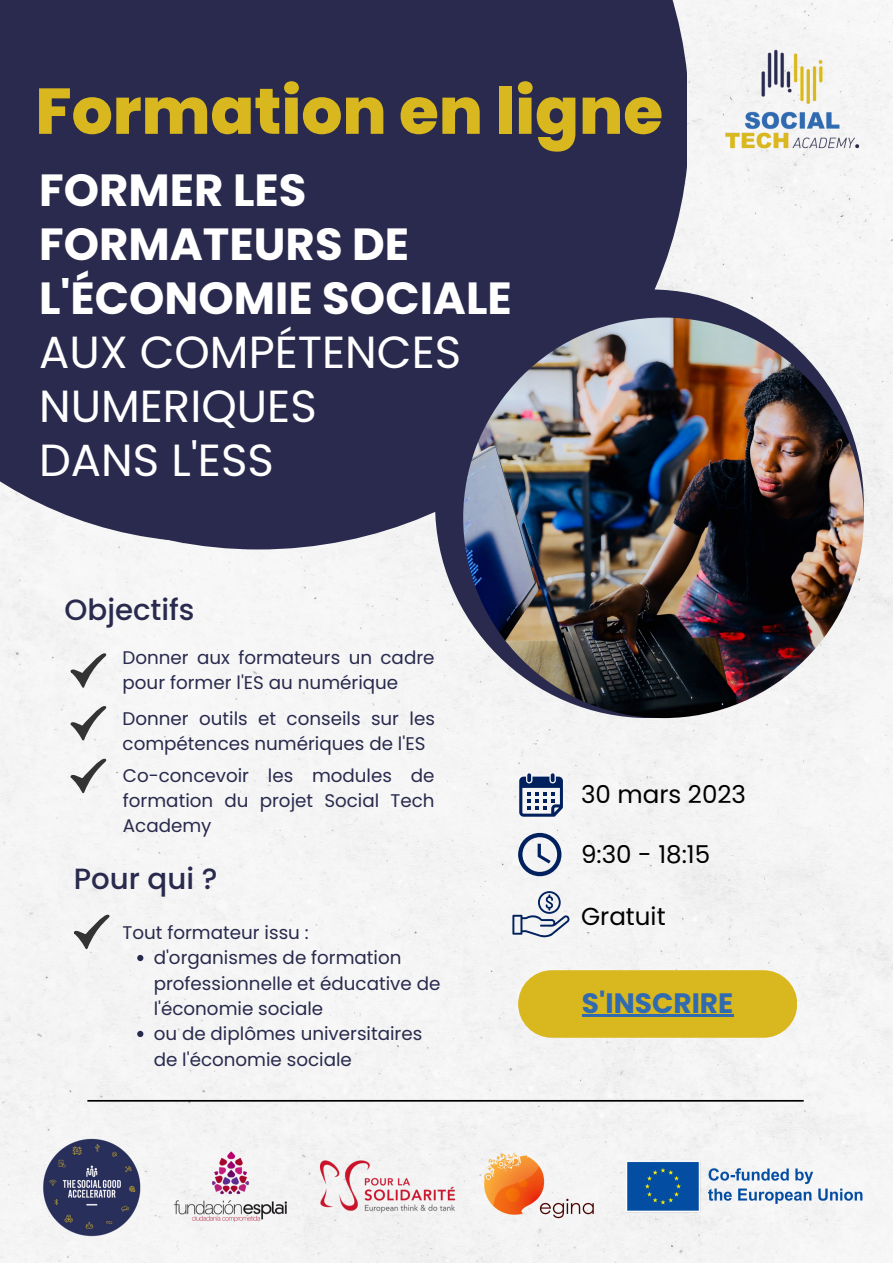
<style>
.page{position:relative;width:893px;height:1263px;background:#f4f4f4}
.page>*{position:absolute;margin:0;border:0;box-sizing:border-box;transform-origin:0 0}
.t1{font:800 64.5px "Poppins";color:#d9b81f}
.t2{font:700 45px/54px "Poppins";color:#fff}
.t3{font:45px/54px "Poppins";color:#fff}
.t4{font:500 29.25px "Poppins";color:#292a4d}
.t5{font:700 28.05px "Poppins";color:#306ab0}
.t6{font:24.53px "Poppins";color:#000}
.t7{font:18.3px/25.3px "Poppins";color:#292a4d}
</style>
<div class="page">
<div style="left:0;top:0;width:687px;height:549px;background:#292a4d"></div>
<div style="left:435px;top:289px;width:428px;height:429px;background:#292a4d;border-radius:50%"></div>
<img style="left:463px;top:318px;width:400px;height:400px;border-radius:50%">
<svg style="left:70px;top:703px;width:37px;height:37px"></svg>
<svg style="left:70px;top:756px;width:37px;height:37px"></svg>
<svg style="left:70px;top:651px;width:37px;height:37px"></svg>
<svg style="left:519px;top:773px;width:44px;height:44px"></svg>
<svg style="left:518px;top:833px;width:43px;height:43px"></svg>
<div style="left:518px;top:970px;width:279px;height:68px;background:#d9b81f;border-radius:34px"></div>
<hr style="left:87px;top:1100px;width:716px;height:1px;background:#000">
<img style="left:718px;top:25px;width:148px;height:149px">
<svg style="left:74px;top:912px;width:36px;height:37px"></svg>
<img style="left:625px;top:1160px;width:255px;height:53px">
<img style="left:42px;top:1137px;width:99px;height:99px">
<img style="left:482px;top:1146px;width:115px;height:81px">
<img style="left:321px;top:1149px;width:134px;height:75px">
<img style="left:169px;top:1146px;width:124px;height:80px">
<svg style="left:512px;top:891px;width:58px;height:46px"></svg>
<hr style="left:582px;top:1015px;width:151px;height:2px;background:#306ab0">
<svg style="left:137px;top:955px;width:6px;height:6px"></svg>
<svg style="left:137px;top:1031px;width:6px;height:6px"></svg>
<h1 class="t1" style="left:35px;top:66px;width:629px">Formation en ligne</h1>
<h2 class="t2" style="left:39px;top:163px;width:474px">FORMER LES<br>FORMATEURS DE<br>L'ÉCONOMIE SOCIALE</h2>
<h2 class="t3" style="left:39px;top:325px;width:423px">AUX COMPÉTENCES<br>NUMERIQUES<br>DANS L'ESS</h2>
<h3 class="t4" style="left:65px;top:589px;width:131px">Objectifs</h3>
<p class="t7" style="left:123px;top:645px;width:313px">Donner aux formateurs un cadre pour former l'ES au numérique</p>
<p class="t7" style="left:123px;top:706px;width:314px">Donner outils et conseils sur les compétences numériques de l'ES</p>
<p class="t7" style="left:123px;top:762px;width:313px;text-align:justify">Co-concevoir les modules de formation du projet Social Tech Academy</p>
<h3 class="t4" style="left:74px;top:859px;width:145px">Pour qui ?</h3>
<p class="t7" style="left:123px;top:920px;width:188px">Tout formateur issu :</p>
<p class="t7" style="left:154px;top:945px;width:288px">d'organismes de formation professionnelle et éducative de l'économie sociale<br>ou de diplômes universitaires de l'économie sociale</p>
<h3 class="t6" style="left:581px;top:777px;width:166px">30 mars 2023</h3>
<h3 class="t6" style="left:581px;top:837px;width:131px">9:30 - 18:15</h3>
<h3 class="t6" style="left:581px;top:899px;width:86px">Gratuit</h3>
<h3 class="t5" style="left:582px;top:984px;width:153px">S'INSCRIRE</h3>
</div>
